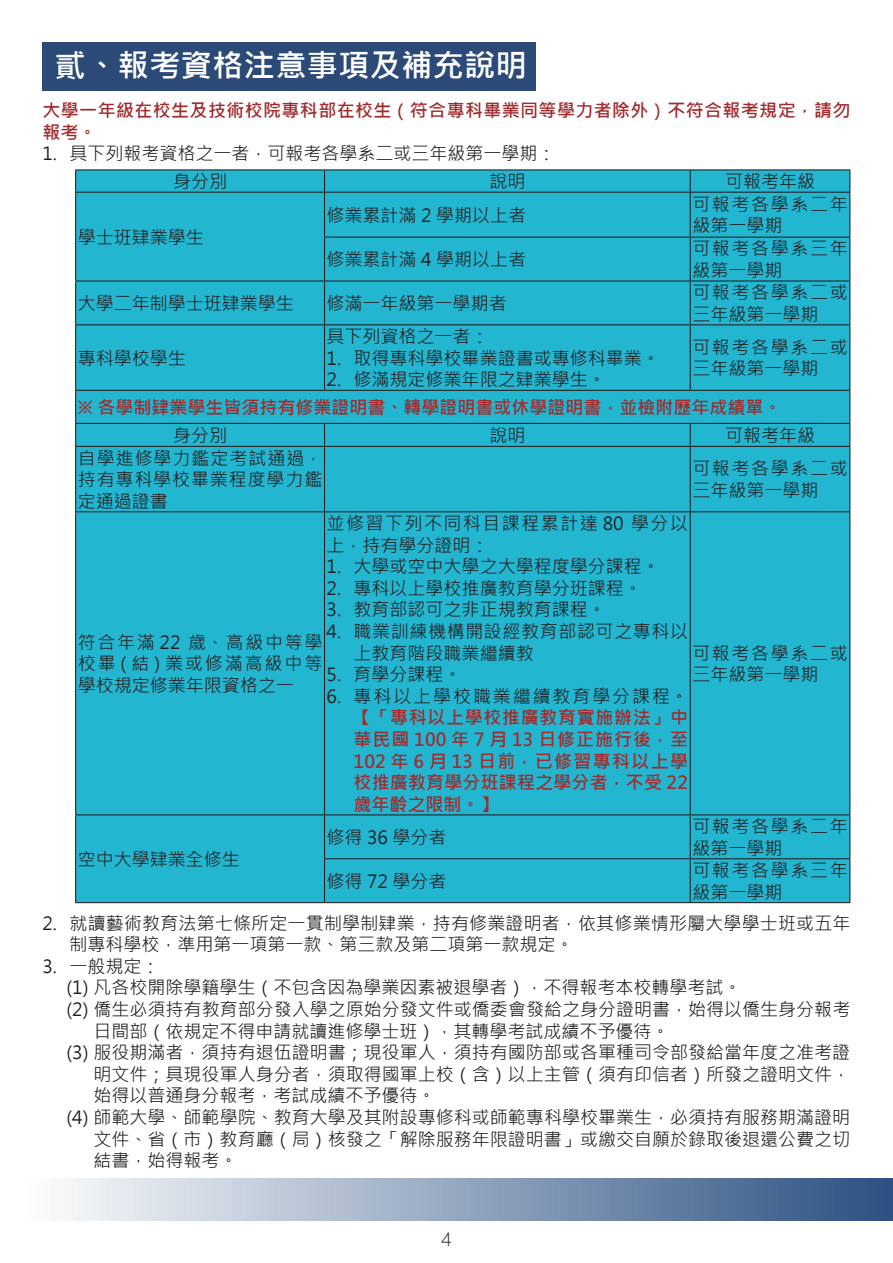
<style>
.page{position:relative;width:893px;height:1263px;background:#fff}
.page>*{position:absolute;margin:0;border:0;box-sizing:border-box;transform-origin:0 0}
.目錄{font:700 31.5px "Microsoft Jheng Hei";color:#fff}
.表格{font:18px/21.6px "Microsoft Jheng Hei";color:#231f20;text-align:justify}
.表格-2{font:700 18px/21.6px "Microsoft Jheng Hei";letter-spacing:.01em;color:#a12b2d;text-align:justify}
.表格-3{font:18px/21.6px "Microsoft Jheng Hei";letter-spacing:.09em;color:#231f20}
.表格-4{font:18px/21.6px "Microsoft Jheng Hei";letter-spacing:.035em;color:#231f20}
.表格-5{font:18px/21.6px "Microsoft Jheng Hei";letter-spacing:.08em;color:#231f20}
.t1{font:300 18px "Microsoft Jheng Hei";color:#231f20}
.s1{font-weight:400;color:#231f20}
</style>
<div class="page">
<div style="left:0;top:1178px;width:893px;height:42px;background:linear-gradient(to right,#fff,#2b5081)"></div>
<div style="left:43px;top:43px;width:493px;height:48px;background:#2b4a78"></div>
<div style="left:76px;top:170px;width:773px;height:732px;background:#23b6d1"></div>
<hr style="left:75px;top:169px;width:249px;height:1px;background:#231f20">
<svg style="left:75px;top:170px;width:1px;height:22px"></svg>
<hr style="left:324px;top:169px;width:366px;height:1px;background:#231f20">
<svg style="left:324px;top:170px;width:1px;height:22px"></svg>
<hr style="left:690px;top:169px;width:160px;height:1px;background:#231f20">
<svg style="left:690px;top:170px;width:1px;height:22px"></svg>
<svg style="left:849px;top:170px;width:1px;height:22px"></svg>
<hr style="left:75px;top:192px;width:249px;height:1px;background:#231f20">
<hr style="left:75px;top:193px;width:1px;height:44px;background:#231f20">
<hr style="left:324px;top:192px;width:366px;height:1px;background:#231f20">
<hr style="left:324px;top:193px;width:1px;height:44px;background:#231f20">
<hr style="left:690px;top:192px;width:160px;height:1px;background:#231f20">
<hr style="left:690px;top:193px;width:1px;height:44px;background:#231f20">
<hr style="left:849px;top:193px;width:1px;height:44px;background:#231f20">
<hr style="left:75px;top:237px;width:1px;height:43px;background:#231f20">
<hr style="left:324px;top:237px;width:366px;height:1px;background:#231f20">
<hr style="left:324px;top:238px;width:1px;height:42px;background:#231f20">
<hr style="left:690px;top:237px;width:160px;height:1px;background:#231f20">
<hr style="left:690px;top:238px;width:1px;height:42px;background:#231f20">
<hr style="left:849px;top:238px;width:1px;height:42px;background:#231f20">
<hr style="left:75px;top:280px;width:249px;height:2px;background:#231f20">
<hr style="left:75px;top:282px;width:1px;height:42px;background:#231f20">
<hr style="left:324px;top:280px;width:366px;height:2px;background:#231f20">
<hr style="left:324px;top:282px;width:1px;height:42px;background:#231f20">
<hr style="left:690px;top:280px;width:160px;height:2px;background:#231f20">
<hr style="left:690px;top:282px;width:1px;height:42px;background:#231f20">
<hr style="left:849px;top:282px;width:1px;height:42px;background:#231f20">
<hr style="left:75px;top:324px;width:249px;height:1px;background:#231f20">
<hr style="left:75px;top:325px;width:1px;height:65px;background:#231f20">
<hr style="left:324px;top:324px;width:366px;height:1px;background:#231f20">
<hr style="left:324px;top:325px;width:1px;height:65px;background:#231f20">
<hr style="left:690px;top:324px;width:160px;height:1px;background:#231f20">
<hr style="left:690px;top:325px;width:1px;height:65px;background:#231f20">
<hr style="left:849px;top:325px;width:1px;height:65px;background:#231f20">
<hr style="left:75px;top:390px;width:249px;height:1px;background:#231f20">
<hr style="left:75px;top:391px;width:1px;height:32px;background:#231f20">
<hr style="left:324px;top:390px;width:366px;height:1px;background:#231f20">
<hr style="left:690px;top:390px;width:160px;height:1px;background:#231f20">
<hr style="left:849px;top:391px;width:1px;height:32px;background:#231f20">
<hr style="left:75px;top:423px;width:249px;height:1px;background:#231f20">
<svg style="left:75px;top:424px;width:1px;height:22px"></svg>
<hr style="left:324px;top:423px;width:366px;height:1px;background:#231f20">
<svg style="left:324px;top:424px;width:1px;height:22px"></svg>
<hr style="left:690px;top:423px;width:160px;height:1px;background:#231f20">
<svg style="left:690px;top:424px;width:1px;height:22px"></svg>
<svg style="left:849px;top:424px;width:1px;height:22px"></svg>
<hr style="left:75px;top:446px;width:249px;height:1px;background:#231f20">
<hr style="left:75px;top:447px;width:1px;height:64px;background:#231f20">
<hr style="left:324px;top:446px;width:366px;height:1px;background:#231f20">
<hr style="left:324px;top:447px;width:1px;height:64px;background:#231f20">
<hr style="left:690px;top:446px;width:160px;height:1px;background:#231f20">
<hr style="left:690px;top:447px;width:1px;height:64px;background:#231f20">
<hr style="left:849px;top:447px;width:1px;height:64px;background:#231f20">
<hr style="left:75px;top:511px;width:249px;height:1px;background:#231f20">
<hr style="left:75px;top:512px;width:1px;height:302px;background:#231f20">
<hr style="left:324px;top:511px;width:366px;height:1px;background:#231f20">
<hr style="left:324px;top:512px;width:1px;height:302px;background:#231f20">
<hr style="left:690px;top:511px;width:160px;height:1px;background:#231f20">
<hr style="left:690px;top:512px;width:1px;height:302px;background:#231f20">
<hr style="left:849px;top:512px;width:1px;height:302px;background:#231f20">
<hr style="left:75px;top:814px;width:249px;height:1px;background:#231f20">
<hr style="left:75px;top:815px;width:1px;height:44px;background:#231f20">
<hr style="left:324px;top:814px;width:366px;height:1px;background:#231f20">
<hr style="left:324px;top:815px;width:1px;height:43px;background:#231f20">
<hr style="left:690px;top:814px;width:160px;height:1px;background:#231f20">
<hr style="left:690px;top:815px;width:1px;height:43px;background:#231f20">
<hr style="left:849px;top:815px;width:1px;height:43px;background:#231f20">
<hr style="left:75px;top:859px;width:1px;height:43px;background:#231f20">
<hr style="left:324px;top:858px;width:366px;height:1px;background:#231f20">
<hr style="left:324px;top:859px;width:1px;height:43px;background:#231f20">
<hr style="left:690px;top:858px;width:160px;height:1px;background:#231f20">
<hr style="left:690px;top:859px;width:1px;height:43px;background:#231f20">
<hr style="left:849px;top:859px;width:1px;height:43px;background:#231f20">
<hr style="left:75px;top:902px;width:249px;height:1px;background:#231f20">
<hr style="left:324px;top:902px;width:366px;height:1px;background:#231f20">
<hr style="left:690px;top:902px;width:160px;height:1px;background:#231f20">
<p class="目錄" style="left:55px;top:45px;width:474px">貳、報考資格注意事項及補充說明</p>
<p class="表格-2" style="left:43px;top:100px;width:809px">大學一年級在校生及技術校院專科部在校生（符合專科畢業同等學力者除外）不符合報考規定，請勿報考。</p>
<p class="表格" style="left:43px;top:142px;width:515px">1. 具下列報考資格之一者，可報考各學系二或三年級第一學期：</p>
<p class="表格" style="left:173px;top:171px;width:55px">身分別</p>
<p class="表格" style="left:489px;top:171px;width:37px">說明</p>
<p class="表格" style="left:725px;top:171px;width:92px">可報考年級</p>
<p class="表格" style="left:78px;top:226px;width:128px">學士班肄業學生</p>
<p class="表格" style="left:327px;top:204px;width:201px">修業累計滿 2 學期以上者</p>
<p class="表格-3" style="left:692px;top:193px;width:157px">可報考各學系二年級第一學期</p>
<p class="表格" style="left:327px;top:249px;width:201px">修業累計滿 4 學期以上者</p>
<p class="表格-3" style="left:692px;top:238px;width:157px">可報考各學系三年級第一學期</p>
<p class="表格" style="left:78px;top:293px;width:218px">大學二年制學士班肄業學生</p>
<p class="表格" style="left:327px;top:293px;width:181px">修滿一年級第一學期者</p>
<p class="表格-3" style="left:692px;top:282px;width:157px">可報考各學系二或三年級第一學期</p>
<p class="表格" style="left:78px;top:347px;width:110px">專科學校學生</p>
<p class="表格" style="left:327px;top:326px;width:163px">具下列資格之一者：</p>
<p class="表格" style="left:327px;top:347px;width:334px">1. 取得專科學校畢業證書或專修科畢業。</p>
<p class="表格" style="left:327px;top:369px;width:280px">2. 修滿規定修業年限之肄業學生。</p>
<p class="表格-3" style="left:692px;top:336px;width:157px">可報考各學系二或三年級第一學期</p>
<p class="表格-2" style="left:78px;top:396px;width:705px">※ 各學制肄業學生皆須持有修業證明書、轉學證明書或休學證明書，並檢附歷年成績單。</p>
<p class="表格" style="left:173px;top:424px;width:55px">身分別</p>
<p class="表格" style="left:489px;top:424px;width:37px">說明</p>
<p class="表格" style="left:725px;top:424px;width:92px">可報考年級</p>
<p class="表格" style="left:78px;top:447px;width:246px">自學進修學力鑑定考試通過，持有專科學校畢業程度學力鑑定通過證書</p>
<p class="表格-3" style="left:692px;top:458px;width:157px">可報考各學系二或三年級第一學期</p>
<p class="表格-5" style="left:327px;top:513px;width:363px">並修習下列不同科目課程累計達 80 學分以上，持有學分證明：</p>
<p class="表格" style="left:327px;top:556px;width:334px">1. 大學或空中大學之大學程度學分課程。</p>
<p class="表格" style="left:327px;top:577px;width:316px">2. 專科以上學校推廣教育學分班課程。</p>
<p class="表格" style="left:327px;top:599px;width:280px">3. 教育部認可之非正規教育課程。</p>
<p class="表格-4" style="left:354px;top:621px;width:336px;text-indent:-27px">4. 職業訓練機構開設經教育部認可之專科以上教育階段職業繼續教</p>
<p class="表格" style="left:327px;top:664px;width:136px">5. 育學分課程。</p>
<p class="表格-2" style="left:354px;top:685px;width:336px;text-indent:-27px"><span class="s1">6. 專科以上學校職業繼續教育學分課程。</span>【「專科以上學校推廣教育實施辦法」中華民國 100 年 7 月 13 日修正施行後，至102 年 6 月 13 日前，已修習專科以上學校推廣教育學分班課程之學分者，不受 22歲年齡之限制。】</p>
<p class="表格" style="left:78px;top:631px;width:246px">符合年滿 22 歲、高級中等學校畢 ( 結 ) 業或修滿高級中等學校規定修業年限資格之一</p>
<p class="表格-3" style="left:692px;top:642px;width:157px">可報考各學系二或三年級第一學期</p>
<p class="表格" style="left:78px;top:848px;width:164px">空中大學肄業全修生</p>
<p class="表格" style="left:327px;top:826px;width:121px">修得 36 學分者</p>
<p class="表格-3" style="left:692px;top:816px;width:157px">可報考各學系二年級第一學期</p>
<p class="表格" style="left:327px;top:870px;width:121px">修得 72 學分者</p>
<p class="表格-3" style="left:692px;top:859px;width:157px">可報考各學系三年級第一學期</p>
<p class="表格" style="left:70px;top:912px;width:783px;text-indent:-27px">2. 就讀藝術教育法第七條所定一貫制學制肄業，持有修業證明者，依其修業情形屬大學學士班或五年制專科學校，準用第一項第一款、第三款及第二項第一款規定。</p>
<p class="表格" style="left:43px;top:955px;width:119px">3. 一般規定：</p>
<p class="表格" style="left:67px;top:977px;width:677px">(1) 凡各校開除學籍學生（不包含因為學業因素被退學者），不得報考本校轉學考試。</p>
<p class="表格" style="left:94px;top:998px;width:758px;text-indent:-27px">(2) 僑生必須持有教育部分發入學之原始分發文件或僑委會發給之身分證明書，始得以僑生身分報考日間部（依規定不得申請就讀進修學士班），其轉學考試成績不予優待。</p>
<p class="表格" style="left:94px;top:1042px;width:758px;text-indent:-27px">(3) 服役期滿者，須持有退伍證明書；現役軍人，須持有國防部或各軍種司令部發給當年度之准考證明文件；具現役軍人身分者，須取得國軍上校（含）以上主管（須有印信者）所發之證明文件，始得以普通身分報考，考試成績不予優待。</p>
<p class="表格" style="left:94px;top:1106px;width:758px;text-indent:-27px">(4) 師範大學、師範學院、教育大學及其附設專修科或師範專科學校畢業生，必須持有服務期滿證明文件、省（市）教育廳（局）核發之「解除服務年限證明書」或繳交自願於錄取後退還公費之切結書，始得報考。</p>
<p class="t1" style="left:441px;top:1227px;width:12px">4</p>
</div>
